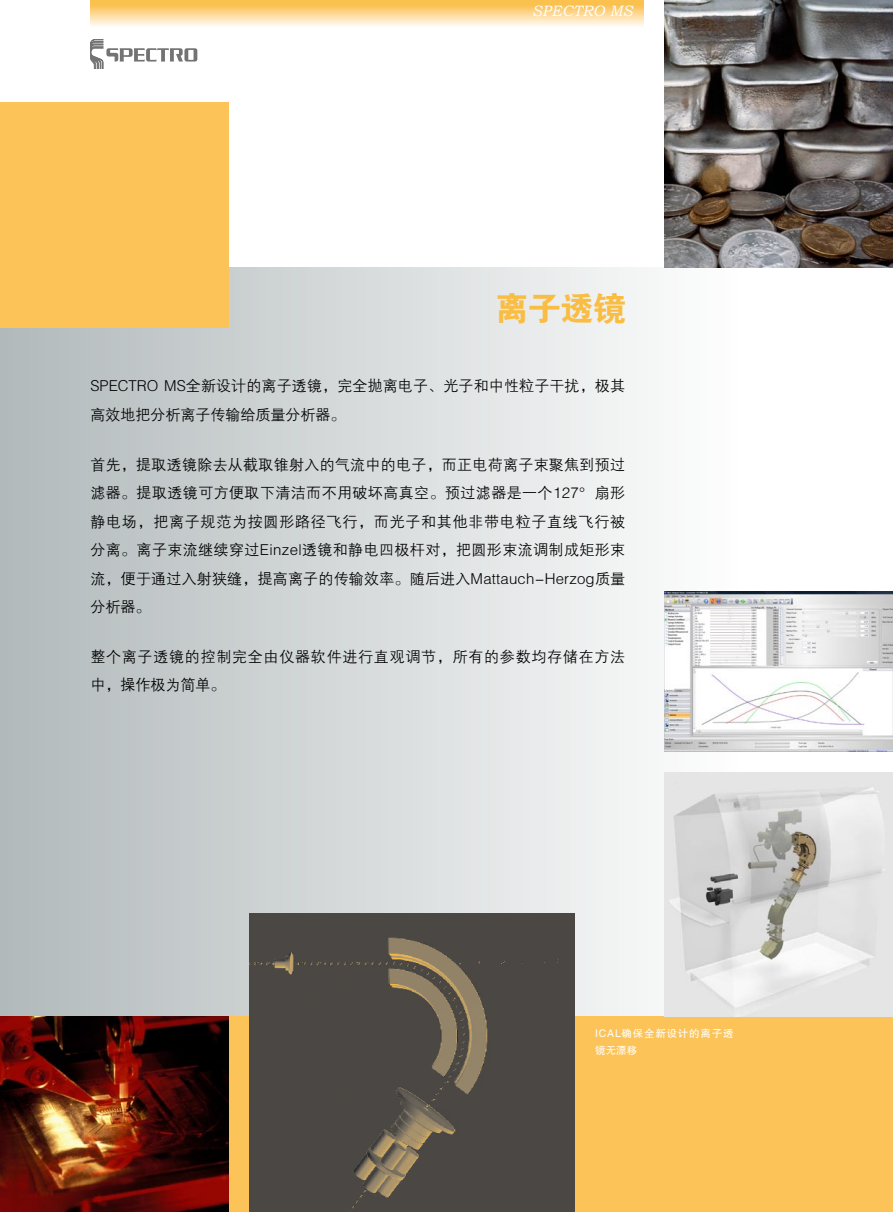
<style>
.page{position:relative;width:893px;height:1212px;background:#fff}
.page>*{position:absolute;margin:0;border:0;box-sizing:border-box;transform-origin:0 0}
.t1{font:33px "FZDHTJW GB1 0";color:#fabd43}
.t2{font:15px/28.5px "FZZDXJW GB1 0";letter-spacing:.015em;color:#000}
.t3{font:15px/28.5px "FZZDXJW GB1 0";letter-spacing:.05em;color:#000}
.t4{font:italic 15px "Bookman Old Style";letter-spacing:.02em;color:#fff}
.t5{font:10.5px/16.5px "FZHTJW GB1 0";letter-spacing:.075em;color:#fff}
</style>
<div class="page">
<div style="left:0;top:268px;width:753px;height:944px;background:linear-gradient(to right,#b2b9ba,#fff)"></div>
<svg style="left:90px;top:0;width:553px;height:43px"></svg>
<div style="left:0;top:1016px;width:893px;height:196px;background:#fbc358"></div>
<img style="left:664px;top:773px;width:229px;height:243px">
<img style="left:250px;top:913px;width:324px;height:299px">
<img style="left:0;top:1016px;width:229px;height:196px">
<img style="left:664px;top:0;width:229px;height:268px">
<svg style="left:91px;top:40px;width:106px;height:29px"></svg>
<img style="left:664px;top:591px;width:229px;height:160px">
<div style="left:0;top:102px;width:229px;height:226px;background:#fbc358"></div>
<p class="t4" style="left:532px;top:1px;width:102px">SPECTRO MS</p>
<h1 class="t1" style="left:495px;top:291px;width:133px">离子透镜</h1>
<p class="t2" style="left:90px;top:372px;width:536px">SPECTRO MS全新设计的离子透镜，完全抛离电子、光子和中性粒子干扰，极其高效地把分析离子传输给质量分析器。</p>
<p class="t2" style="left:90px;top:451px;width:536px;text-align:justify">首先，提取透镜除去从截取锥射入的气流中的电子，而正电荷离子束聚焦到预过滤器。提取透镜可方便取下清洁而不用破坏高真空。预过滤器是一个127°扇形静电场，把离子规范为按圆形路径飞行，而光子和其他非带电粒子直线飞行被分离。离子束流继续穿过Einzel透镜和静电四极杆对，把圆形束流调制成矩形束流，便于通过入射狭缝，提高离子的传输效率。随后进入Mattauch-Herzog质量分析器。</p>
<p class="t3" style="left:90px;top:643px;width:536px">整个离子透镜的控制完全由仪器软件进行直观调节，所有的参数均存储在方法中，操作极为简单。</p>
<p class="t5" style="left:595px;top:1025px;width:140px">ICAL确保全新设计的离子透镜无漂移</p>
</div>
